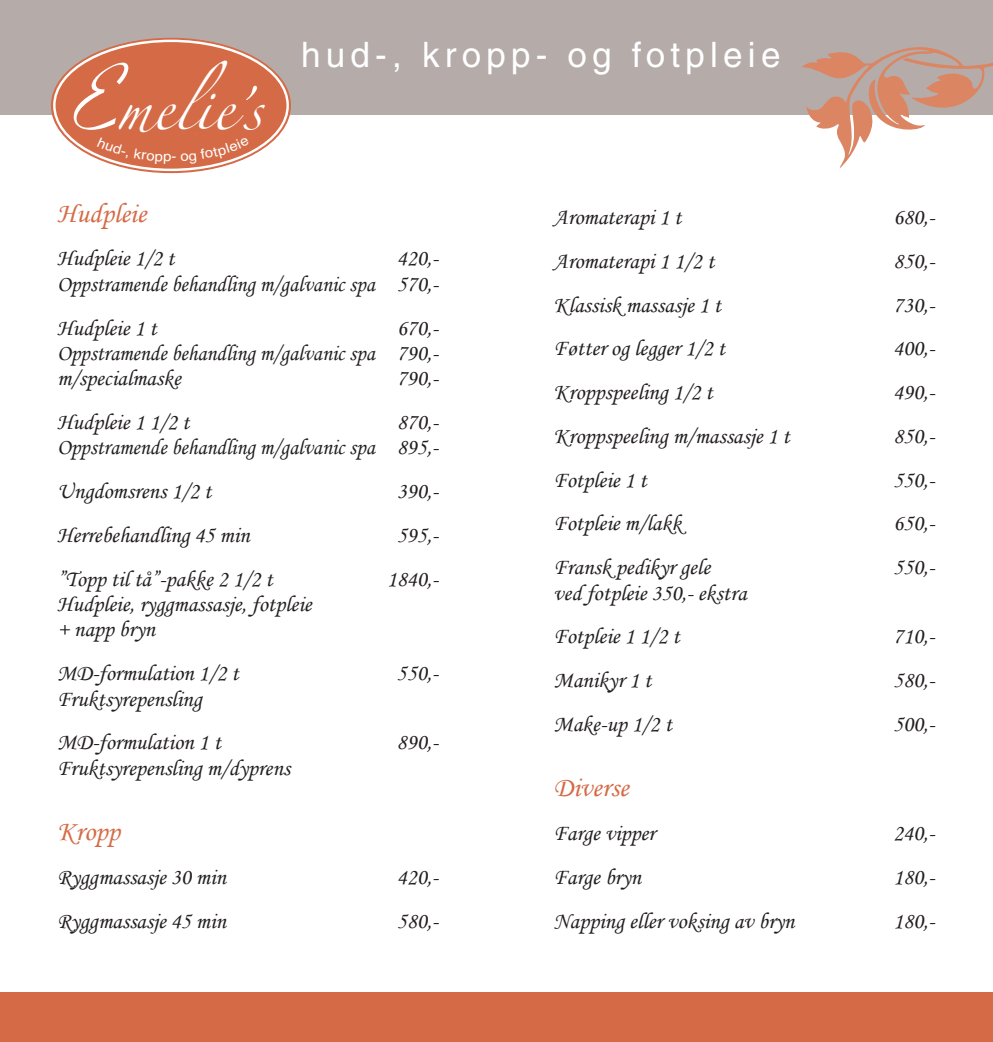
<style>
.page{position:relative;width:993px;height:1042px;background:#fff}
.page>*{position:absolute;margin:0;border:0;box-sizing:border-box;transform-origin:0 0}
.t1{font:100.98px "Savoye Let Plain";color:#fff}
.t2{font:44.8px "Zapfino";color:#fff;scale:.91 1}
.t3{font:35px "Helvetica";letter-spacing:.15em;color:#fff}
.t4{font:28px "Monotype Corsiva";color:#d56b46}
.t5{font:22.75px/25.4px "Monotype Corsiva";color:#231f20}
.s1{font-size:40.95px}
.s2{font-family:"Shelley Andante Script";font-size:87.15px}
</style>
<div class="page">
<div style="left:0;top:0;width:992px;height:114px;background:#b5acaa"></div>
<svg style="left:52px;top:38px;width:238px;height:134px"></svg>
<div style="left:54px;top:41px;width:233px;height:129px;background:#d56b46;border-radius:50%"></div>
<svg style="left:801px;top:47px;width:191px;height:121px"></svg>
<div style="left:0;top:992px;width:992px;height:50px;background:#d56b46"></div>
<svg style="left:97px;top:154px;width:13px;height:5px"></svg>
<svg style="left:214px;top:152px;width:35px;height:12px"></svg>
<h2 class="t2" style="left:117px;top:87px;width:161px">m e<span class="s1">l</span>iie<span class="s2">´</span>s</h2>
<h1 class="t1" style="left:74px;top:31px;width:52px">E</h1>
<h3 class="t3" style="left:301px;top:42px;width:480px">hud-, kropp- og fotpleie</h3>
<p class="t4" style="left:57px;top:199px;width:91px">Hudpleie</p>
<p class="t5" style="left:57px;top:247px;width:119px">Hudpleie 1/2 t</p>
<p class="t5" style="left:57px;top:247px;width:382px;text-align:right">420,-<br>Oppstramende behandling m/galvanic spa 570,-</p>
<p class="t5" style="left:57px;top:316px;width:101px">Hudpleie 1 t</p>
<p class="t5" style="left:57px;top:316px;width:382px;text-align:justify;text-indent:339px">670,- Oppstramende behandling m/galvanic spa 790,- m/specialmaske</p>
<p class="t5" style="left:396px;top:367px;width:43px">790,-</p>
<p class="t5" style="left:57px;top:411px;width:134px">Hudpleie 1 1/2 t</p>
<p class="t5" style="left:57px;top:411px;width:382px;text-align:right">870,-<br>Oppstramende behandling m/galvanic spa 895,-</p>
<p class="t5" style="left:57px;top:480px;width:156px">Ungdomsrens 1/2 t</p>
<p class="t5" style="left:396px;top:480px;width:43px">390,-</p>
<p class="t5" style="left:57px;top:524px;width:194px">Herrebehandling 45 min</p>
<p class="t5" style="left:396px;top:524px;width:43px">595,-</p>
<p class="t5" style="left:57px;top:567px;width:217px">”Topp til tå”-pakke 2 1/2 t</p>
<p class="t5" style="left:386px;top:567px;width:53px">1840,-</p>
<p class="t5" style="left:57px;top:593px;width:256px">Hudpleie, ryggmassasje, fotpleie + napp bryn</p>
<p class="t5" style="left:57px;top:662px;width:183px">MD-formulation 1/2 t</p>
<p class="t5" style="left:396px;top:662px;width:43px">550,-</p>
<p class="t5" style="left:57px;top:678px;width:165px;line-height:43.8px">Fruktsyrepensling<br>MD-formulation 1 t</p>
<p class="t5" style="left:396px;top:731px;width:43px">890,-</p>
<p class="t5" style="left:57px;top:756px;width:234px">Fruktsyrepensling m/dyprens</p>
<p class="t4" style="left:57px;top:818px;width:64px">Kropp</p>
<p class="t5" style="left:57px;top:866px;width:170px">Ryggmassasje 30 min</p>
<p class="t5" style="left:396px;top:866px;width:43px">420,-</p>
<p class="t5" style="left:57px;top:909px;width:170px">Ryggmassasje 45 min</p>
<p class="t5" style="left:396px;top:909px;width:43px">580,-</p>
<p class="t5" style="left:553px;top:206px;width:129px">Aromaterapi 1 t</p>
<p class="t5" style="left:892px;top:206px;width:43px">680,-</p>
<p class="t5" style="left:553px;top:250px;width:162px">Aromaterapi 1 1/2 t</p>
<p class="t5" style="left:892px;top:250px;width:43px">850,-</p>
<p class="t5" style="left:553px;top:293px;width:169px">Klassisk massasje 1 t</p>
<p class="t5" style="left:892px;top:293px;width:43px">730,-</p>
<p class="t5" style="left:553px;top:337px;width:173px">Føtter og legger 1/2 t</p>
<p class="t5" style="left:892px;top:337px;width:43px">400,-</p>
<p class="t5" style="left:553px;top:381px;width:161px">Kroppspeeling 1/2 t</p>
<p class="t5" style="left:892px;top:381px;width:43px">490,-</p>
<p class="t5" style="left:553px;top:425px;width:238px">Kroppspeeling m/massasje 1 t</p>
<p class="t5" style="left:892px;top:425px;width:43px">850,-</p>
<p class="t5" style="left:553px;top:468px;width:95px">Fotpleie 1 t</p>
<p class="t5" style="left:892px;top:468px;width:43px">550,-</p>
<p class="t5" style="left:553px;top:512px;width:129px">Fotpleie m/lakk</p>
<p class="t5" style="left:892px;top:512px;width:43px">650,-</p>
<p class="t5" style="left:553px;top:556px;width:158px">Fransk pedikyr gele</p>
<p class="t5" style="left:892px;top:556px;width:43px">550,-</p>
<p class="t5" style="left:553px;top:572px;width:194px;line-height:43.8px">ved fotpleie 350,- ekstra<br>Fotpleie 1 1/2 t</p>
<p class="t5" style="left:892px;top:625px;width:43px">710,-</p>
<p class="t5" style="left:553px;top:669px;width:99px">Manikyr 1 t</p>
<p class="t5" style="left:892px;top:669px;width:43px">580,-</p>
<p class="t5" style="left:553px;top:712px;width:120px">Make-up 1/2 t</p>
<p class="t5" style="left:892px;top:712px;width:43px">500,-</p>
<p class="t4" style="left:553px;top:774px;width:77px">Diverse</p>
<p class="t5" style="left:553px;top:822px;width:103px">Farge vipper</p>
<p class="t5" style="left:892px;top:822px;width:43px">240,-</p>
<p class="t5" style="left:553px;top:866px;width:89px">Farge bryn</p>
<p class="t5" style="left:892px;top:866px;width:43px">180,-</p>
<p class="t5" style="left:553px;top:909px;width:242px">Napping eller voksing av bryn</p>
<p class="t5" style="left:892px;top:909px;width:43px">180,-</p>
</div>
